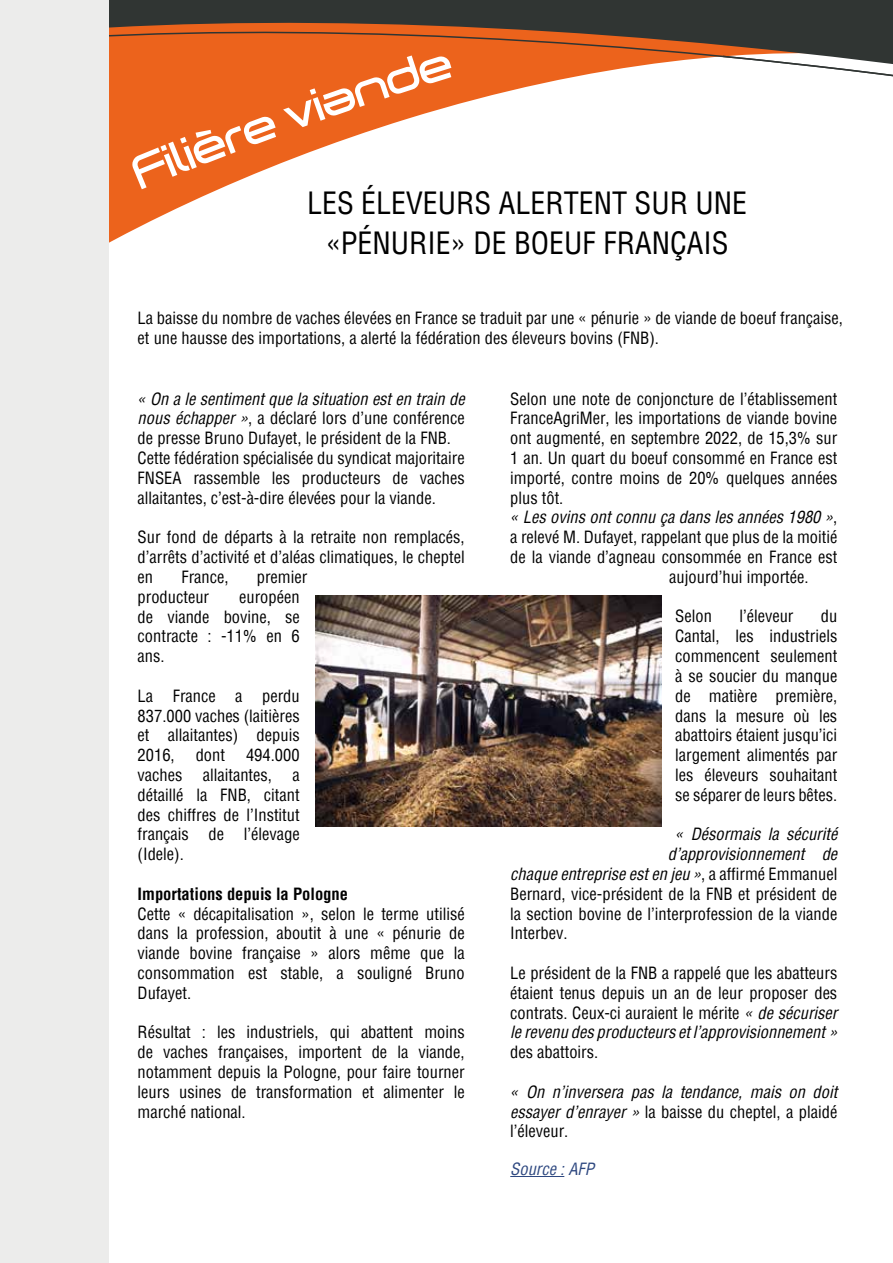
<style>
.page{position:relative;width:893px;height:1263px;background:#fff}
.page>*{position:absolute;margin:0;border:0;box-sizing:border-box;transform-origin:0 0}
.t1{font:45px "Dekers Bold";color:#fff}
.t2{font:condensed 30px/40.5px "Helvetica";color:#000;text-align:center}
.t3{font:condensed 16.5px/19.8px "Helvetica";color:#000;text-align:justify}
.t4{font:italic condensed 16.5px/19.8px "Helvetica";color:#000;text-align:justify}
.t5{font:700 condensed 16.5px "Helvetica";color:#000}
.t6{font:italic condensed 16.5px "Helvetica";color:#2e4880}
.s1{font-style:italic}
.s2{font-style:normal}
</style>
<div class="page">
<svg style="left:109px;top:0;width:784px;height:243px"></svg>
<div style="left:0;top:0;width:109px;height:1263px;background:#ececeb"></div>
<hr style="left:510px;top:1176px;width:54px;height:1px;background:#2e4880">
<img style="left:315px;top:596px;width:347px;height:231px">
<svg style="left:188px;top:54px;width:266px;height:112px"></svg>
<h1 class="t1" style="left:124px;top:151px;width:65px;rotate:-22deg">Fili</h1>
<h2 class="t2" style="left:307px;top:182px;width:442px">LES ÉLEVEURS ALERTENT SUR UNE «PÉNURIE» DE BOEUF FRANÇAIS</h2>
<p class="t3" style="left:138px;top:308px;width:707px">La baisse du nombre de vaches élevées en France se traduit par une « pénurie » de viande de boeuf française, et une hausse des importations, a alerté la fédération des éleveurs bovins (FNB).</p>
<p class="t3" style="left:138px;top:388px;width:329px;text-align:left"><span class="s1">« On a le sentiment que la situation est en train de nous échapper »</span>, a déclaré lors d’une conférence de presse Bruno Dufayet, le président de la FNB.<br>Cette fédération spécialisée du syndicat majoritaire FNSEA rassemble les producteurs de vaches allaitantes, c’est-à-dire élevées pour la viande.</p>
<p class="t3" style="left:138px;top:527px;width:329px">Sur fond de départs à la retraite non remplacés, d’arrêts d’activité et d’aléas climatiques, le cheptel en</p>
<p class="t3" style="left:181px;top:567px;width:49px">France,</p>
<p class="t3" style="left:257px;top:567px;width:52px">premier</p>
<p class="t3" style="left:138px;top:586px;width:73px">producteur</p>
<p class="t3" style="left:138px;top:586px;width:164px;text-indent:102px">européen de viande bovine, se contracte : -11% en 6 ans.</p>
<p class="t3" style="left:138px;top:685px;width:164px">La France a perdu 837.000 vaches (laitières et allaitantes) depuis 2016,</p>
<p class="t3" style="left:138px;top:745px;width:164px;text-indent:108px">494.000 vaches allaitantes, a détaillé la FNB, citant des chiffres de l’Institut français de l’élevage (Idele).</p>
<p class="t5" style="left:138px;top:883px;width:212px">Importations depuis la Pologne</p>
<p class="t3" style="left:138px;top:903px;width:329px">Cette « décapitalisation », selon le terme utilisé dans la profession, aboutit à une « pénurie de viande bovine française » alors même que la consommation est stable, a souligné Bruno Dufayet.</p>
<p class="t3" style="left:138px;top:1022px;width:329px">Résultat : les industriels, qui abattent moins de vaches françaises, importent de la viande, notamment depuis la Pologne, pour faire tourner leurs usines de transformation et alimenter le marché national.</p>
<p class="t3" style="left:196px;top:745px;width:31px">dont</p>
<p class="t3" style="left:510px;top:388px;width:329px">Selon une note de conjoncture de l’établissement</p>
<p class="t3" style="left:510px;top:408px;width:329px">FranceAgriMer, les importations de viande bovine</p>
<p class="t3" style="left:510px;top:428px;width:329px">ont augmenté, en septembre 2022, de 15,3% sur</p>
<p class="t3" style="left:510px;top:448px;width:329px">1 an. Un quart du boeuf consommé en France est</p>
<p class="t3" style="left:510px;top:468px;width:329px">importé, contre moins de 20% quelques années</p>
<p class="t3" style="left:510px;top:487px;width:55px">plus tôt.</p>
<p class="t4" style="left:510px;top:507px;width:329px">« Les ovins ont connu ça dans les années 1980 »<span class="s2">,</span></p>
<p class="t3" style="left:510px;top:527px;width:329px">a relevé M. Dufayet, rappelant que plus de la moitié</p>
<p class="t3" style="left:510px;top:547px;width:329px">de la viande d’agneau consommée en France est</p>
<p class="t3" style="left:669px;top:567px;width:141px">aujourd’hui importée.</p>
<p class="t3" style="left:675px;top:606px;width:38px">Selon</p>
<p class="t3" style="left:739px;top:606px;width:56px">l’éleveur</p>
<p class="t3" style="left:675px;top:606px;width:164px;text-indent:146px">du Cantal, les industriels commencent seulement à se soucier du manque de matière première, dans la mesure où les abattoirs étaient jusqu’ici largement alimentés par les éleveurs souhaitant se séparer de leurs bêtes.</p>
<p class="t4" style="left:675px;top:824px;width:164px">« Désormais la sécurité</p>
<p class="t4" style="left:668px;top:844px;width:171px">d’approvisionnement de</p>
<p class="t4" style="left:510px;top:864px;width:329px">chaque entreprise est en jeu »<span class="s2">, a affirmé Emmanuel</span></p>
<p class="t3" style="left:510px;top:883px;width:329px">Bernard, vice-président de la FNB et président de</p>
<p class="t3" style="left:510px;top:903px;width:329px">la section bovine de l’interprofession de la viande</p>
<p class="t3" style="left:510px;top:923px;width:59px">Interbev.</p>
<p class="t3" style="left:510px;top:963px;width:329px">Le président de la FNB a rappelé que les abatteurs étaient tenus depuis un an de leur proposer des contrats. Ceux-ci auraient le mérite <span class="s1">« de sécuriser le revenu des producteurs et l’approvisionnement »</span></p>
<p class="t3" style="left:510px;top:1042px;width:89px">des abattoirs.</p>
<p class="t4" style="left:510px;top:1081px;width:329px">« On n’inversera pas la tendance, mais on doit essayer d’enrayer » <span class="s2">la baisse du cheptel, a plaidé l’éleveur.</span></p>
<p class="t6" style="left:510px;top:1158px;width:85px">Source : AFP</p>
</div>
